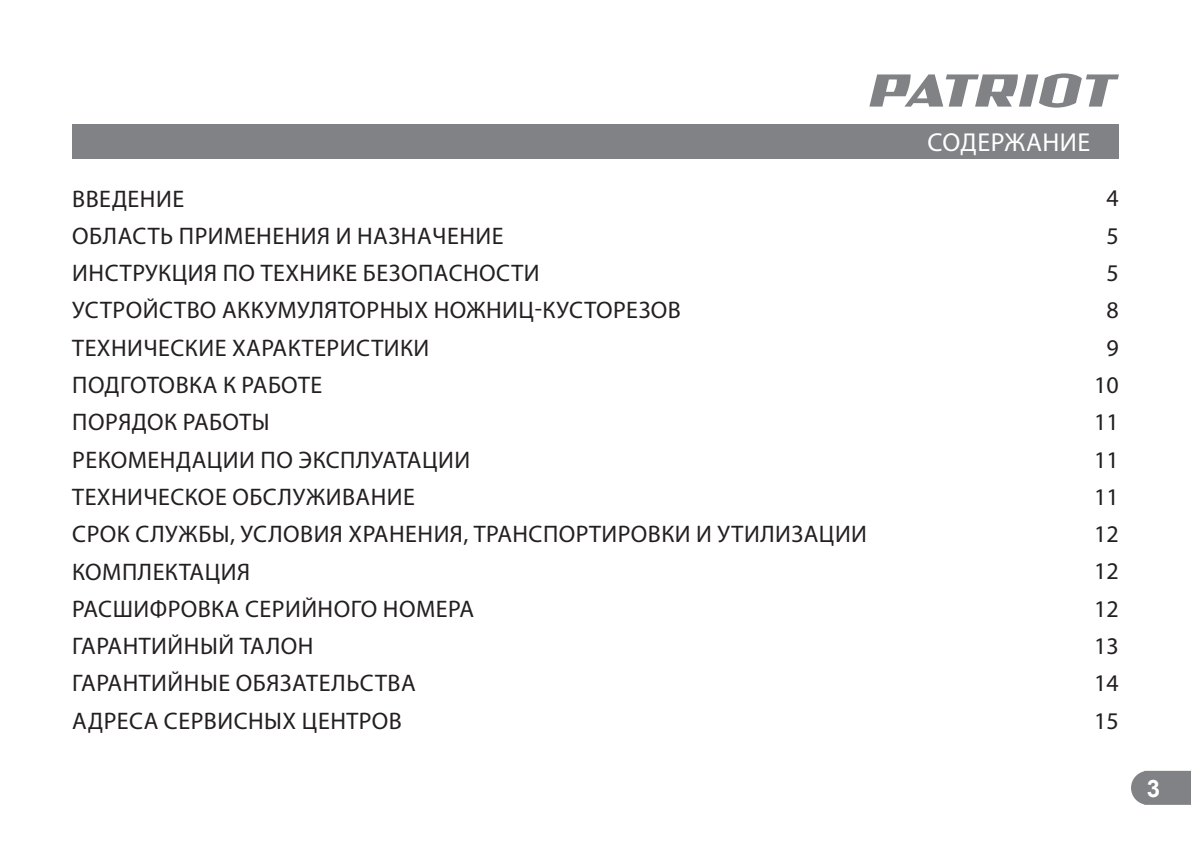
<style>
.page{position:relative;width:1191px;height:842px;background:#fff}
.page>*{position:absolute;margin:0;border:0;box-sizing:border-box;transform-origin:0 0}
.t1{font:26px "Myriad Pro";letter-spacing:.02em;color:#fff}
.t2{font:24px/37.2px "Myriad Pro";letter-spacing:.02em;color:#231f20}
.t3{font:24px/37.2px "Myriad Pro";color:#231f20;text-align:center}
.t4{font:700 24px "Arial";color:#fff}
</style>
<div class="page">
<svg style="left:1131px;top:771px;width:60px;height:34px;background:#888a8c"></svg>
<svg style="left:869px;top:73px;width:250px;height:35px"></svg>
<div style="left:72px;top:124px;width:1047px;height:34px;background:#808285"></div>
<p class="t1" style="left:927px;top:130px;width:164px">СОДЕРЖАНИЕ</p>
<p class="t2" style="left:72px;top:181px;width:796px">ВВЕДЕНИЕ<br>ОБЛАСТЬ ПРИМЕНЕНИЯ И НАЗНАЧЕНИЕ<br>ИНСТРУКЦИЯ ПО ТЕХНИКЕ БЕЗОПАСНОСТИ<br>УСТРОЙСТВО АККУМУЛЯТОРНЫХ НОЖНИЦ-КУСТОРЕЗОВ<br>ТЕХНИЧЕСКИЕ ХАРАКТЕРИСТИКИ<br>ПОДГОТОВКА К РАБОТЕ<br>ПОРЯДОК РАБОТЫ<br>РЕКОМЕНДАЦИИ ПО ЭКСПЛУАТАЦИИ<br>ТЕХНИЧЕСКОЕ ОБСЛУЖИВАНИЕ<br>СРОК СЛУЖБЫ, УСЛОВИЯ ХРАНЕНИЯ, ТРАНСПОРТИРОВКИ И УТИЛИЗАЦИИ<br>КОМПЛЕКТАЦИЯ<br>РАСШИФРОВКА СЕРИЙНОГО НОМЕРА<br>ГАРАНТИЙНЫЙ ТАЛОН<br>ГАРАНТИЙНЫЕ ОБЯЗАТЕЛЬСТВА<br>АДРЕСА СЕРВИСНЫХ ЦЕНТРОВ</p>
<p class="t3" style="left:1094px;top:181px;width:26px">4<br>5<br>5<br>8<br>9<br>10<br>11<br>11<br>11<br>12<br>12<br>12<br>13<br>14<br>15</p>
<p class="t4" style="left:1146px;top:774px;width:15px">3</p>
</div>
